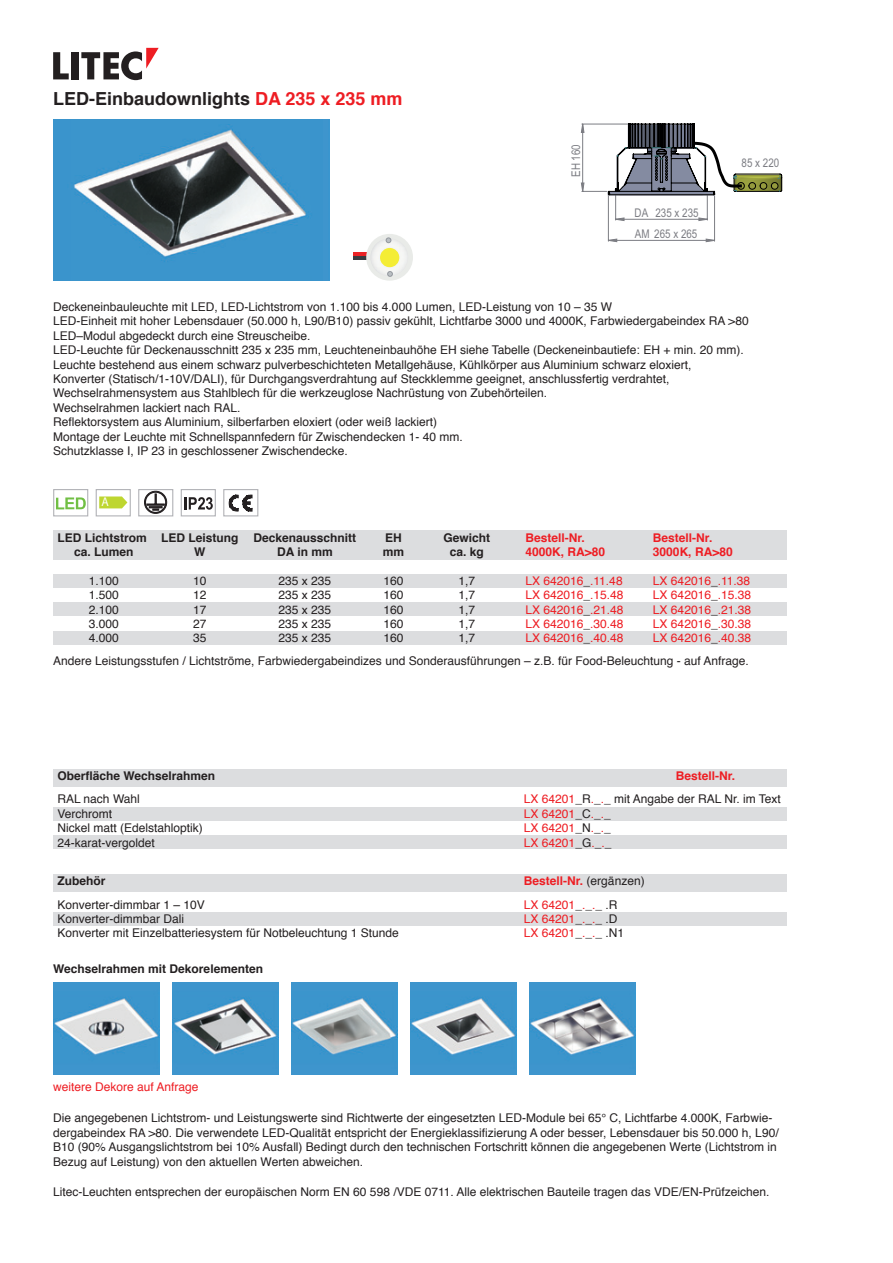
<style>
.page{position:relative;width:893px;height:1263px;background:#fff}
.page>*{position:absolute;margin:0;border:0;box-sizing:border-box;transform-origin:0 0}
.t1{font:700 18px "Helvetica";color:#231f20}
.t2{font:700 12.75px "Calibri";color:#fff;scale:.94 1}
.t3{font:12px/14.4px "Helvetica";color:#231f20}
.t4{font:12px "Helvetica";color:#ee1d23}
.t5{font:700 12px "Helvetica";color:#231f20}
.t6{font:700 12px "Helvetica";color:#ee1d23}
.t7{font:12px "Arial Narrow";color:#7c7d83}
.s1{color:#ee1d23}
.s2{color:#231f20}
.s3{font-weight:400;color:#231f20}
</style>
<div class="page">
<div style="left:53px;top:631px;width:734px;height:14px;background:#dcdddf"></div>
<svg style="left:53px;top:52px;width:16px;height:27px"></svg>
<div style="left:72px;top:52px;width:7px;height:27px;background:#231f20"></div>
<svg style="left:81px;top:48px;width:78px;height:32px"></svg>
<div style="left:53px;top:530px;width:734px;height:30px;background:#dcdddf"></div>
<div style="left:53px;top:574px;width:734px;height:13px;background:#dcdddf"></div>
<div style="left:53px;top:602px;width:734px;height:14px;background:#dcdddf"></div>
<img style="left:53px;top:119px;width:277px;height:162px">
<div style="left:53px;top:769px;width:734px;height:17px;background:#dcdddf"></div>
<div style="left:53px;top:807px;width:734px;height:13px;background:#dcdddf"></div>
<div style="left:53px;top:835px;width:734px;height:14px;background:#dcdddf"></div>
<div style="left:53px;top:874px;width:734px;height:18px;background:#dcdddf"></div>
<div style="left:53px;top:912px;width:734px;height:14px;background:#dcdddf"></div>
<img style="left:53px;top:982px;width:106px;height:93px">
<img style="left:172px;top:982px;width:106px;height:93px">
<img style="left:291px;top:982px;width:107px;height:93px">
<img style="left:410px;top:982px;width:107px;height:93px">
<img style="left:529px;top:982px;width:107px;height:93px">
<svg style="left:56px;top:497px;width:30px;height:12px"></svg>
<div style="left:53px;top:489px;width:35px;height:27px;border:1px solid #b2b3b7"></div>
<div style="left:96px;top:489px;width:35px;height:27px;border:1px solid #b2b3b7"></div>
<svg style="left:99px;top:496px;width:28px;height:12px"></svg>
<svg style="left:144px;top:491px;width:23px;height:22px"></svg>
<div style="left:144px;top:491px;width:23px;height:23px;border:1px solid #231f20;border-radius:50%"></div>
<svg style="left:146px;top:493px;width:19px;height:19px"></svg>
<svg style="left:147px;top:493px;width:18px;height:17px"></svg>
<div style="left:138px;top:489px;width:35px;height:27px;border:1px solid #b2b3b7"></div>
<div style="left:181px;top:489px;width:35px;height:27px;border:1px solid #b2b3b7"></div>
<svg style="left:184px;top:497px;width:29px;height:13px"></svg>
<div style="left:223px;top:489px;width:35px;height:27px;border:1px solid #b2b3b7"></div>
<svg style="left:229px;top:494px;width:24px;height:18px"></svg>
<svg style="left:580px;top:123px;width:203px;height:119px"></svg>
<hr style="left:353px;top:256px;width:14px;height:3px;background:#3a3c41">
<hr style="left:353px;top:252px;width:15px;height:3px;background:#eb2225">
<div style="left:366px;top:234px;width:47px;height:47px;background:#e9ebe8;border-radius:50%"></div>
<img style="left:370px;top:238px;width:38px;height:38px;border-radius:19px">
<svg style="left:379px;top:247px;width:21px;height:21px"></svg>
<div style="left:380px;top:248px;width:19px;height:19px;background:#f4ed35;border-radius:50%"></div>
<svg style="left:386px;top:237px;width:5px;height:6px"></svg>
<svg style="left:387px;top:271px;width:6px;height:6px"></svg>
<h1 class="t1" style="left:53px;top:84px;width:351px">LED-Einbaudownlights <span class="s1">DA 235 x 235 mm</span></h1>
<p class="t7" style="left:567px;top:177px;width:34px;rotate:-90deg">EH 160</p>
<p class="t7" style="left:635px;top:204px;width:66px">DA 235 x 235</p>
<p class="t7" style="left:635px;top:225px;width:64px">AM 265 x 265</p>
<p class="t7" style="left:742px;top:154px;width:39px">85 x 220</p>
<p class="t3" style="left:53px;top:300px;width:697px">Deckeneinbauleuchte mit LED, LED-Lichtstrom von 1.100 bis 4.000 Lumen, LED-Leistung von 10 – 35 W<br>LED-Einheit mit hoher Lebensdauer (50.000 h, L90/B10) passiv gekühlt, Lichtfarbe 3000 und 4000K, Farbwiedergabeindex RA &gt;80<br>LED–Modul abgedeckt durch eine Streuscheibe.<br>LED-Leuchte für Deckenausschnitt 235 x 235 mm, Leuchteneinbauhöhe EH siehe Tabelle (Deckeneinbautiefe: EH + min. 20 mm).<br>Leuchte bestehend aus einem schwarz pulverbeschichteten Metallgehäuse, Kühlkörper aus Aluminium schwarz eloxiert,<br>Konverter (Statisch/1-10V/DALI), für Durchgangsverdrahtung auf Steckklemme geeignet, anschlussfertig verdrahtet, Wechselrahmensystem aus Stahlblech für die werkzeuglose Nachrüstung von Zubehörteilen.<br>Wechselrahmen lackiert nach RAL.<br>Reflektorsystem aus Aluminium, silberfarben eloxiert (oder weiß lackiert)<br>Montage der Leuchte mit Schnellspannfedern für Zwischendecken 1- 40 mm.<br>Schutzklasse I, IP 23 in geschlossener Zwischendecke.</p>
<p class="t2" style="left:101px;top:494px;width:9px">A</p>
<p class="t5" style="left:57px;top:528px;width:300px">LED Lichtstrom LED Leistung Deckenausschnitt</p>
<p class="t5" style="left:385px;top:528px;width:18px">EH</p>
<p class="t5" style="left:444px;top:528px;width:48px">Gewicht</p>
<p class="t6" style="left:525px;top:528px;width:61px">Bestell-Nr.</p>
<p class="t6" style="left:653px;top:528px;width:61px">Bestell-Nr.</p>
<p class="t5" style="left:74px;top:542px;width:61px">ca. Lumen</p>
<p class="t5" style="left:194px;top:542px;width:13px">W</p>
<p class="t5" style="left:277px;top:542px;width:57px">DA in mm</p>
<p class="t5" style="left:383px;top:542px;width:23px">mm</p>
<p class="t5" style="left:450px;top:542px;width:36px">ca. kg</p>
<p class="t6" style="left:525px;top:542px;width:81px">4000K, RA&gt;80</p>
<p class="t6" style="left:653px;top:542px;width:81px">3000K, RA&gt;80</p>
<p class="t3" style="left:89px;top:574px;width:32px">1.100</p>
<p class="t3" style="left:193px;top:574px;width:15px">10</p>
<p class="t3" style="left:279px;top:574px;width:54px">235 x 235</p>
<p class="t3" style="left:383px;top:574px;width:22px">160</p>
<p class="t3" style="left:459px;top:574px;width:18px">1,7</p>
<p class="t4" style="left:525px;top:571px;width:99px">LX 642016<span class="s2">_</span>.11.48</p>
<p class="t4" style="left:653px;top:571px;width:99px">LX 642016<span class="s2">_</span>.11.38</p>
<p class="t3" style="left:89px;top:588px;width:32px">1.500</p>
<p class="t3" style="left:193px;top:588px;width:15px">12</p>
<p class="t3" style="left:279px;top:588px;width:54px">235 x 235</p>
<p class="t3" style="left:383px;top:588px;width:22px">160</p>
<p class="t3" style="left:459px;top:588px;width:18px">1,7</p>
<p class="t4" style="left:525px;top:586px;width:100px">LX 642016<span class="s2">_</span>.15.48</p>
<p class="t4" style="left:653px;top:586px;width:100px">LX 642016<span class="s2">_</span>.15.38</p>
<p class="t3" style="left:89px;top:603px;width:32px">2.100</p>
<p class="t3" style="left:193px;top:603px;width:15px">17</p>
<p class="t3" style="left:279px;top:603px;width:54px">235 x 235</p>
<p class="t3" style="left:383px;top:603px;width:22px">160</p>
<p class="t3" style="left:459px;top:603px;width:18px">1,7</p>
<p class="t4" style="left:525px;top:600px;width:100px">LX 642016<span class="s2">_</span>.21.48</p>
<p class="t4" style="left:653px;top:600px;width:100px">LX 642016<span class="s2">_</span>.21.38</p>
<p class="t3" style="left:89px;top:617px;width:32px">3.000</p>
<p class="t3" style="left:193px;top:617px;width:15px">27</p>
<p class="t3" style="left:279px;top:617px;width:54px">235 x 235</p>
<p class="t3" style="left:383px;top:617px;width:22px">160</p>
<p class="t3" style="left:459px;top:617px;width:18px">1,7</p>
<p class="t4" style="left:525px;top:614px;width:100px">LX 642016<span class="s2">_</span>.30.48</p>
<p class="t4" style="left:653px;top:614px;width:100px">LX 642016<span class="s2">_</span>.30.38</p>
<p class="t3" style="left:89px;top:631px;width:32px">4.000</p>
<p class="t3" style="left:193px;top:631px;width:15px">35</p>
<p class="t3" style="left:279px;top:631px;width:54px">235 x 235</p>
<p class="t3" style="left:383px;top:631px;width:22px">160</p>
<p class="t3" style="left:459px;top:631px;width:18px">1,7</p>
<p class="t4" style="left:525px;top:629px;width:100px">LX 642016<span class="s2">_</span>.40.48</p>
<p class="t3" style="left:53px;top:627px;width:699px;line-height:22.4px;text-align:right"><span class="s1">LX 642016</span>_<span class="s1">.40.38<br></span>Andere Leistungsstufen / Lichtströme, Farbwiedergabeindizes und Sonderausführungen – z.B. für Food-Beleuchtung - auf Anfrage.</p>
<p class="t5" style="left:57px;top:766px;width:159px">Oberfläche Wechselrahmen</p>
<p class="t6" style="left:676px;top:766px;width:61px">Bestell-Nr.</p>
<p class="t3" style="left:57px;top:792px;width:84px">RAL nach Wahl</p>
<p class="t3" style="left:524px;top:792px;width:258px"><span class="s1">LX 64201</span>_R<span class="s1">.</span>_<span class="s1">.</span>_ mit Angabe der RAL Nr. im Text</p>
<p class="t3" style="left:57px;top:807px;width:56px">Verchromt</p>
<p class="t4" style="left:524px;top:804px;width:88px">LX 64201<span class="s2">_C</span>.<span class="s2">_</span>.<span class="s2">_</span></p>
<p class="t3" style="left:57px;top:821px;width:147px">Nickel matt (Edelstahloptik)</p>
<p class="t4" style="left:524px;top:819px;width:88px">LX 64201<span class="s2">_N</span>.<span class="s2">_</span>.<span class="s2">_</span></p>
<p class="t3" style="left:57px;top:835px;width:99px">24-karat-vergoldet</p>
<p class="t4" style="left:524px;top:833px;width:89px">LX 64201<span class="s2">_G</span>.<span class="s2">_</span>.<span class="s2">_</span></p>
<p class="t5" style="left:57px;top:871px;width:49px">Zubehör</p>
<p class="t6" style="left:524px;top:871px;width:122px">Bestell-Nr. <span class="s3">(ergänzen)</span></p>
<p class="t3" style="left:57px;top:897px;width:149px">Konverter-dimmbar 1 – 10V</p>
<p class="t4" style="left:524px;top:895px;width:95px">LX 64201<span class="s2">_</span>.<span class="s2">_</span>.<span class="s2">_ .R</span></p>
<p class="t3" style="left:57px;top:912px;width:128px">Konverter-dimmbar Dali</p>
<p class="t4" style="left:524px;top:909px;width:95px">LX 64201<span class="s2">_</span>.<span class="s2">_</span>.<span class="s2">_ .D</span></p>
<p class="t3" style="left:57px;top:926px;width:343px">Konverter mit Einzelbatteriesystem für Notbeleuchtung 1 Stunde</p>
<p class="t4" style="left:524px;top:924px;width:102px">LX 64201<span class="s2">_</span>.<span class="s2">_</span>.<span class="s2">_ .N1</span></p>
<p class="t5" style="left:53px;top:959px;width:211px">Wechselrahmen mit Dekorelementen</p>
<p class="t4" style="left:53px;top:1078px;width:147px">weitere Dekore auf Anfrage</p>
<p class="t3" style="left:53px;top:1111px;width:727px">Die angegebenen Lichtstrom- und Leistungswerte sind Richtwerte der eingesetzten LED-Module bei 65° C, Lichtfarbe 4.000K, Farbwie&shy;dergabeindex RA &gt;80. Die verwendete LED-Qualität entspricht der Energieklassifizierung A oder besser, Lebensdauer bis 50.000 h, L90/ B10 (90% Ausgangslichtstrom bei 10% Ausfall) Bedingt durch den technischen Fortschritt können die angegebenen Werte (Lichtstrom in Bezug auf Leistung) von den aktuellen Werten abweichen.</p>
<p class="t3" style="left:53px;top:1184px;width:718px">Litec-Leuchten entsprechen der europäischen Norm EN 60 598 /VDE 0711. Alle elektrischen Bauteile tragen das VDE/EN-Prüfzeichen.</p>
</div>
